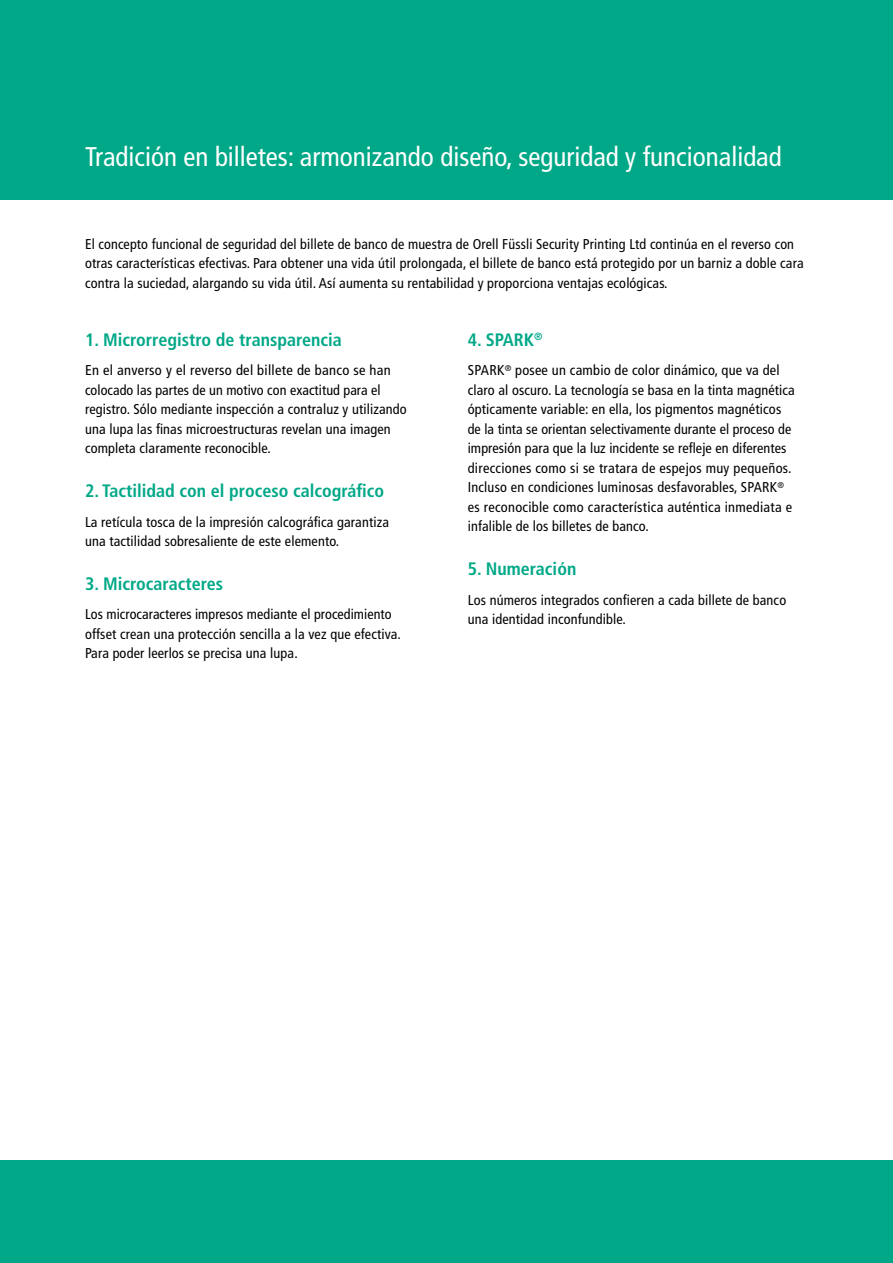
<style>
.page{position:relative;width:893px;height:1263px;background:#fff}
.page>*{position:absolute;margin:0;border:0;box-sizing:border-box;transform-origin:0 0}
.t1{font:condensed 27px "Frutiger LT Std";color:#fff}
.t2{font:700 condensed 18px "Frutiger LT Std";color:#00a887}
.t3{font:condensed 14.25px/19.5px "Frutiger LT Std";letter-spacing:.01em;color:#000}
</style>
<div class="page">
<div style="left:0;top:1161px;width:893px;height:102px;background:#00a887"></div>
<div style="left:0;top:0;width:893px;height:200px;background:#00a887"></div>
<h1 class="t1" style="left:85px;top:141px;width:698px">Tradición en billetes: armonizando diseño, seguridad y funcionalidad</h1>
<p class="t3" style="left:85px;top:234px;width:720px">El concepto funcional de seguridad del billete de banco de muestra de Orell Füssli Security Printing Ltd continúa en el reverso con otras características efectivas. Para obtener una vida útil prolongada, el billete de banco está protegido por un barniz a doble cara contra la suciedad, alargando su vida útil. Así aumenta su rentabilidad y proporciona ventajas ecológicas.</p>
<p class="t2" style="left:85px;top:329px;width:258px">1. Microrregistro de transparencia</p>
<p class="t3" style="left:85px;top:361px;width:323px">En el anverso y el reverso del billete de banco se han colocado las partes de un motivo con exactitud para el registro. Sólo mediante inspección a contraluz y utilizando una lupa las finas microestructuras revelan una imagen completa claramente reconocible.</p>
<p class="t2" style="left:85px;top:480px;width:301px">2. Tactilidad con el proceso calcográfico</p>
<p class="t3" style="left:85px;top:512px;width:305px">La retícula tosca de la impresión calcográfica garantiza una tactilidad sobresaliente de este elemento.</p>
<p class="t2" style="left:85px;top:573px;width:140px">3. Microcaracteres</p>
<p class="t3" style="left:85px;top:605px;width:317px">Los microcaracteres impresos mediante el procedimiento offset crean una protección sencilla a la vez que efectiva.<br>Para poder leerlos se precisa una lupa.</p>
<p class="t2" style="left:468px;top:329px;width:76px">4. SPARK<sup>®</sup></p>
<p class="t3" style="left:468px;top:361px;width:329px">SPARK<sup>®</sup> posee un cambio de color dinámico, que va del claro al oscuro. La tecnología se basa en la tinta magnética ópticamente variable: en ella, los pigmentos magnéticos de la tinta se orientan selectivamente durante el proceso de impresión para que la luz incidente se refleje en diferentes direcciones como si se tratara de espejos muy pequeños.<br>Incluso en condiciones luminosas desfavorables, SPARK<sup>® </sup>es reconocible como característica auténtica inmediata e infalible de los billetes de banco.</p>
<p class="t2" style="left:468px;top:558px;width:110px">5. Numeración</p>
<p class="t3" style="left:468px;top:590px;width:320px">Los números integrados confieren a cada billete de banco una identidad inconfundible.</p>
</div>
